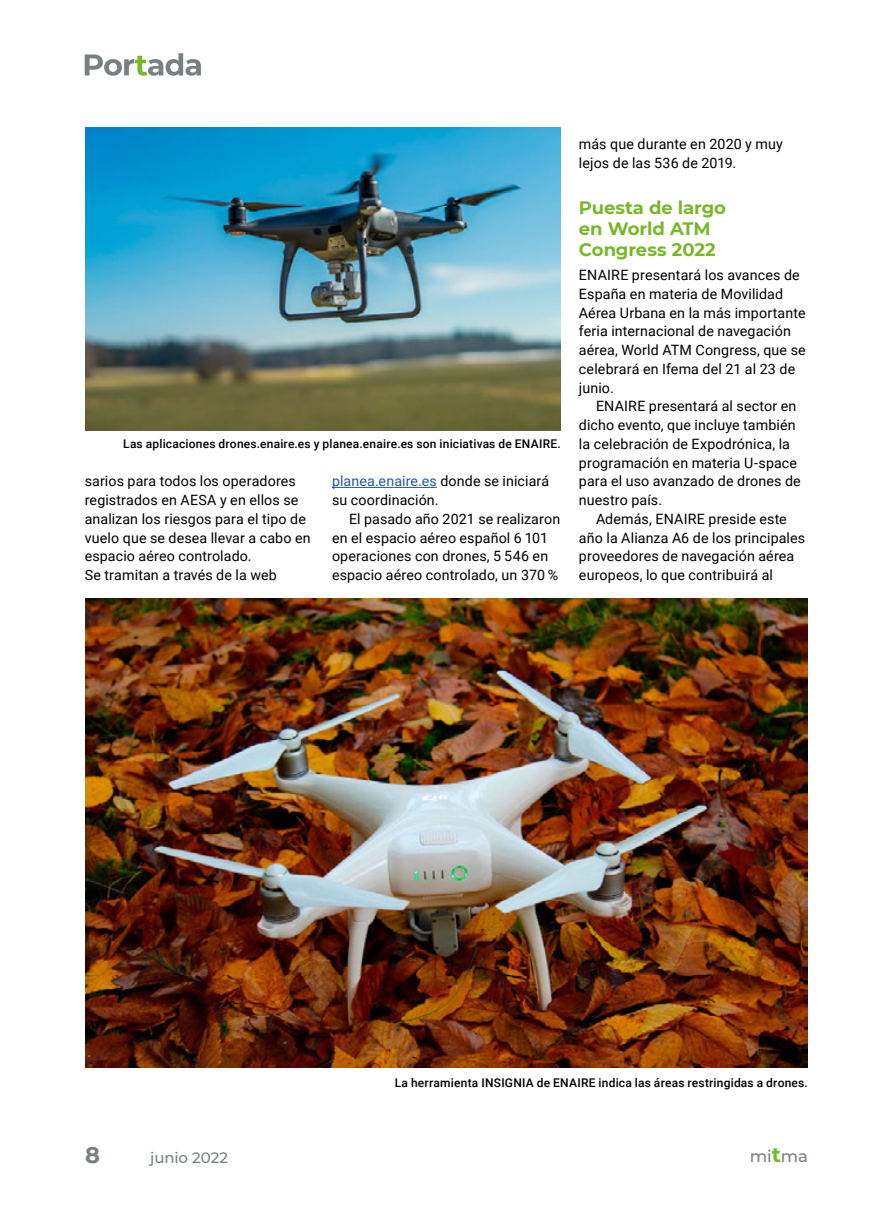
<style>
.page{position:relative;width:893px;height:1212px;background:#fff}
.page>*{position:absolute;margin:0;border:0;box-sizing:border-box;transform-origin:0 0}
.t1{font:700 22.5px "Montserrat";color:#7a8081}
.t2{font:700 18px/21px "Montserrat";letter-spacing:-.005em;color:#76b828}
.t3{font:500 16.5px "Montserrat";color:#7a8081}
.t4{font:500 15px "Montserrat";letter-spacing:-.005em;color:#7a8081}
.t5{font:14.25px/18.8px "Roboto";letter-spacing:.01em;color:#000}
.t6{font:14.25px "Roboto";letter-spacing:.01em;color:#245a9c}
.t7{font:500 12px "Roboto";letter-spacing:.015em;color:#000}
.s1{color:#000}
.s2{font-weight:700;font-size:21px;color:#76b828}
</style>
<div class="page">
<svg style="left:85px;top:53px;width:116px;height:23px"></svg>
<hr style="left:332px;top:487px;width:105px;height:1px;background:#245a9c">
<img style="left:85px;top:128px;width:476px;height:302px">
<img style="left:85px;top:599px;width:723px;height:469px">
<p class="t5" style="left:579px;top:134px;width:206px">más que durante en 2020 y muy lejos de las 536 de 2019.</p>
<p class="t2" style="left:579px;top:196px;width:149px">Puesta de largo en World ATM<br>Congress 2022</p>
<p class="t5" style="left:579px;top:265px;width:228px">ENAIRE presentará los avances de<br>España en materia de Movilidad<br>Aérea Urbana en la más importante feria internacional de navegación aérea, World ATM Congress, que se celebrará en Ifema del 21 al 23 de junio.</p>
<p class="t5" style="left:579px;top:396px;width:219px;text-align:right">ENAIRE presentará al sector en dicho evento, que incluye también</p>
<p class="t7" style="left:123px;top:435px;width:439px">Las aplicaciones drones.enaire.es y planea.enaire.es son iniciativas de ENAIRE.</p>
<p class="t5" style="left:579px;top:434px;width:220px">la celebración de Expodrónica, la programación en materia U-space</p>
<p class="t5" style="left:85px;top:471px;width:213px">sarios para todos los operadores</p>
<p class="t6" style="left:332px;top:471px;width:219px">planea.enaire.es <span class="s1">donde se iniciará</span></p>
<p class="t5" style="left:579px;top:471px;width:223px">para el uso avanzado de drones de</p>
<p class="t5" style="left:85px;top:490px;width:215px">registrados en AESA y en ellos se</p>
<p class="t5" style="left:332px;top:490px;width:108px">su coordinación.</p>
<p class="t5" style="left:579px;top:490px;width:85px">nuestro país.</p>
<p class="t5" style="left:85px;top:509px;width:223px">analizan los riesgos para el tipo de</p>
<p class="t5" style="left:349px;top:509px;width:213px">El pasado año 2021 se realizaron</p>
<p class="t5" style="left:596px;top:509px;width:192px">Además, ENAIRE preside este</p>
<p class="t5" style="left:85px;top:528px;width:228px">vuelo que se desea llevar a cabo en</p>
<p class="t5" style="left:332px;top:528px;width:218px">en el espacio aéreo español 6 101</p>
<p class="t5" style="left:579px;top:528px;width:228px">año la Alianza A6 de los principales</p>
<p class="t5" style="left:85px;top:546px;width:168px">espacio aéreo controlado.</p>
<p class="t5" style="left:332px;top:546px;width:218px">operaciones con drones, 5 546 en</p>
<p class="t5" style="left:579px;top:546px;width:217px">proveedores de navegación aérea</p>
<p class="t5" style="left:85px;top:565px;width:194px">Se tramitan a través de la web</p>
<p class="t5" style="left:332px;top:565px;width:228px">espacio aéreo controlado, un 370 %</p>
<p class="t5" style="left:579px;top:565px;width:196px">europeos, lo que contribuirá al</p>
<p class="t7" style="left:395px;top:1074px;width:415px">La herramienta INSIGNIA de ENAIRE indica las áreas restringidas a drones.</p>
<h1 class="t1" style="left:85px;top:1139px;width:16px">8</h1>
<p class="t4" style="left:150px;top:1147px;width:79px">junio 2022</p>
<p class="t3" style="left:750px;top:1144px;width:59px">mi<span class="s2">t</span>ma</p>
</div>
